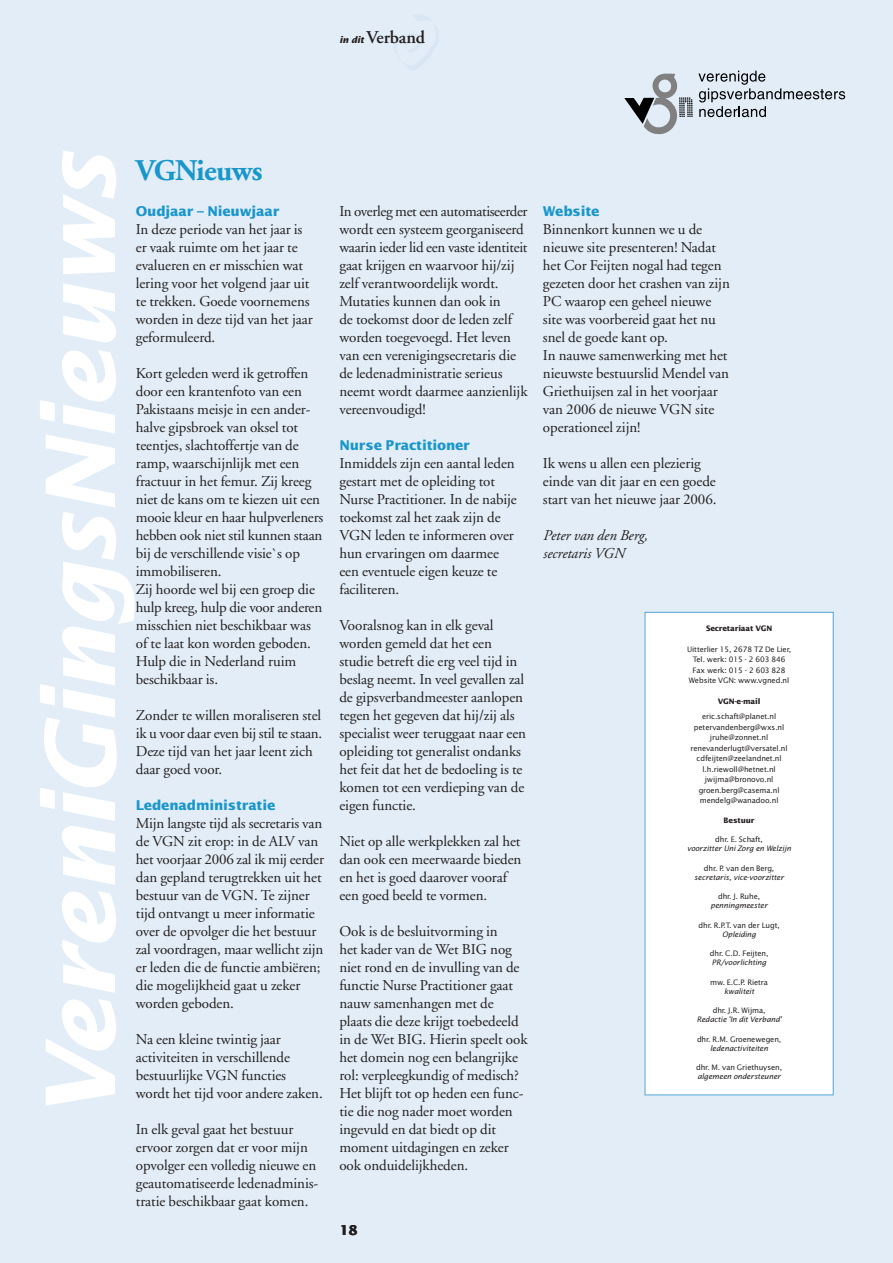
<style>
.page{position:relative;width:893px;height:1263px;background:#e2edf7}
.page>*{position:absolute;margin:0;border:0;box-sizing:border-box;transform-origin:0 0}
.t1{font:italic 700 96px "Lucida Sans";letter-spacing:-.01em;color:#fff}
.t2{font:700 30px "Adobe Garamond";letter-spacing:-.02em;color:#1996cc}
.t3{font:600 18px "Adobe Garamond";letter-spacing:-.005em;color:#241f1f}
.t4{font:15px/18px "Adobe Garamond";letter-spacing:-.005em;color:#241f1f}
.t5{font:italic 15px/18px "Adobe Garamond";letter-spacing:-.005em;color:#241f1f}
.t6{font:700 13.5px "Lucida Sans";letter-spacing:-.015em;color:#1996cc}
.t7{font:700 13.5px "Lucida Sans";color:#241f1f}
.t8{font:7.5px/10.5px "Lucida Sans";letter-spacing:-.015em;color:#241f1f;text-align:center}
.t9{font:italic 7.5px "Lucida Sans";letter-spacing:-.015em;color:#241f1f}
.t10{font:700 7.5px "Lucida Sans";letter-spacing:-.015em;color:#241f1f}
.s1{font-family:"Lucida Sans";font-weight:700;font-style:italic;font-size:9px}
</style>
<div class="page">
<svg style="left:624px;top:71px;width:221px;height:64px"></svg>
<div style="left:645px;top:613px;width:188px;height:482px;background:#fff"></div>
<p class="t3" style="left:339px;top:30px;width:87px"><span class="s1">in dit</span> Verband</p>
<h1 class="t1" style="left:41px;top:1122px;width:973px;rotate:-90deg">VereniGingsNieuws</h1>
<h2 class="t2" style="left:136px;top:159px;width:128px">VGNieuws</h2>
<p class="t6" style="left:136px;top:206px;width:145px">Oudjaar – Nieuwjaar</p>
<p class="t4" style="left:136px;top:222px;width:178px">In deze periode van het jaar is er vaak ruimte om het jaar te evalueren en er misschien wat lering voor het volgend jaar uit te trekken. Goede voornemens worden in deze tijd van het jaar geformuleerd.</p>
<p class="t4" style="left:136px;top:366px;width:189px">Kort geleden werd ik getroffen door een krantenfoto van een<br>Pakistaans meisje in een ander&shy;halve gipsbroek van oksel tot teentjes, slachtoffertje van de ramp, waarschijnlijk met een fractuur in het femur. Zij kreeg niet de kans om te kiezen uit een mooie kleur en haar hulpverleners hebben ook niet stil kunnen staan bij de verschillende visie`s op immobiliseren.<br>Zij hoorde wel bij een groep die hulp kreeg, hulp die voor anderen misschien niet beschikbaar was of te laat kon worden geboden.<br>Hulp die in Nederland ruim beschikbaar is.</p>
<p class="t4" style="left:136px;top:708px;width:188px">Zonder te willen moraliseren stel ik u voor daar even bij stil te staan.<br>Deze tijd van het jaar leent zich daar goed voor.</p>
<p class="t6" style="left:136px;top:800px;width:141px">Ledenadministratie</p>
<p class="t4" style="left:136px;top:816px;width:190px">Mijn langste tijd als secretaris van de VGN zit erop: in de ALV van het voorjaar 2006 zal ik mij eerder dan gepland terugtrekken uit het bestuur van de VGN. Te zijner tijd ontvangt u meer informatie over de opvolger die het bestuur zal voordragen, maar wellicht zijn er leden die de functie ambiëren; die mogelijkheid gaat u zeker worden geboden.</p>
<p class="t4" style="left:136px;top:1032px;width:188px">Na een kleine twintig jaar activiteiten in verschillende bestuurlijke VGN functies wordt het tijd voor andere zaken.</p>
<p class="t4" style="left:136px;top:1122px;width:184px">In elk geval gaat het bestuur ervoor zorgen dat er voor mijn opvolger een volledig nieuwe en geautomatiseerde ledenadminis&shy;tratie beschikbaar gaat komen.</p>
<p class="t4" style="left:339px;top:204px;width:190px">In overleg met een automatiseerder wordt een systeem georganiseerd waarin ieder lid een vaste identiteit gaat krijgen en waarvoor hij/zij zelf verantwoordelijk wordt.<br>Mutaties kunnen dan ook in<br>de toekomst door de leden zelf worden toegevoegd. Het leven van een verenigingsecretaris die de ledenadministratie serieus neemt wordt daarmee aanzienlijk vereenvoudigd!</p>
<p class="t6" style="left:339px;top:440px;width:132px">Nurse Practitioner</p>
<p class="t4" style="left:339px;top:456px;width:179px">Inmiddels zijn een aantal leden gestart met de opleiding tot<br>Nurse Practitioner. In de nabije toekomst zal het zaak zijn de<br>VGN leden te informeren over hun ervaringen om daarmee een eventuele eigen keuze te faciliteren.</p>
<p class="t4" style="left:339px;top:618px;width:188px">Vooralsnog kan in elk geval worden gemeld dat het een studie betreft die erg veel tijd in beslag neemt. In veel gevallen zal de gipsverbandmeester aanlopen tegen het gegeven dat hij/zij als specialist weer teruggaat naar een opleiding tot generalist ondanks het feit dat het de bedoeling is te komen tot een verdieping van de eigen functie.</p>
<p class="t4" style="left:339px;top:834px;width:184px">Niet op alle werkplekken zal het dan ook een meerwaarde bieden en het is goed daarover vooraf een goed beeld te vormen.</p>
<p class="t4" style="left:339px;top:924px;width:190px">Ook is de besluitvorming in<br>het kader van de Wet BIG nog niet rond en de invulling van de functie Nurse Practitioner gaat nauw samenhangen met de plaats die deze krijgt toebedeeld in de Wet BIG. Hierin speelt ook het domein nog een belangrijke rol: verpleegkundig of medisch?<br>Het blijft tot op heden een func&shy;tie die nog nader moet worden ingevuld en dat biedt op dit moment uitdagingen en zeker ook onduidelijkheden.</p>
<p class="t6" style="left:543px;top:206px;width:58px">Website</p>
<p class="t4" style="left:543px;top:222px;width:188px">Binnenkort kunnen we u de nieuwe site presenteren! Nadat het Cor Feijten nogal had tegen gezeten door het crashen van zijn<br>PC waarop een geheel nieuwe site was voorbereid gaat het nu snel de goede kant op.<br>In nauwe samenwerking met het nieuwste bestuurslid Mendel van<br>Griethuijsen zal in het voorjaar van 2006 de nieuwe VGN site operationeel zijn!</p>
<p class="t4" style="left:543px;top:456px;width:175px">Ik wens u allen een plezierig einde van dit jaar en een goede start van het nieuwe jaar 2006.</p>
<p class="t5" style="left:543px;top:528px;width:106px">Peter van den Berg, secretaris VGN</p>
<p class="t10" style="left:706px;top:625px;width:68px">Secretariaat VGN</p>
<p class="t8" style="left:687px;top:644px;width:106px">Uitterlier 15, 2678 TZ De Lier,<br>Tel. werk: 015 - 2 603 846<br>Fax werk: 015 - 2 603 828<br>Website VGN: www.vgned.nl</p>
<p class="t10" style="left:718px;top:699px;width:44px">VGN-e-mail</p>
<p class="t8" style="left:690px;top:712px;width:99px">eric.schaft@planet.nl petervandenberg@wxs.nl jruhe@zonnet.nl renevanderlugt@versatel.nl cdfeijten@zeelandnet.nl l.h.riewoll@hetnet.nl jwijma@bronovo.nl groen.berg@casema.nl mendelg@wanadoo.nl</p>
<p class="t10" style="left:724px;top:817px;width:33px">Bestuur</p>
<p class="t8" style="left:715px;top:835px;width:49px">dhr. E. Schaft,</p>
<p class="t9" style="left:687px;top:846px;width:106px">voorzitter Uni Zorg en Welzijn</p>
<p class="t8" style="left:704px;top:863px;width:72px">dhr. P. van den Berg,</p>
<p class="t9" style="left:694px;top:874px;width:91px">secretaris, vice-voorzitter</p>
<p class="t8" style="left:718px;top:892px;width:44px">dhr. J. Ruhe,</p>
<p class="t9" style="left:711px;top:903px;width:58px">penningmeester</p>
<p class="t8" style="left:698px;top:920px;width:83px">dhr. R.P.T. van der Lugt,</p>
<p class="t9" style="left:722px;top:931px;width:35px">Opleiding</p>
<p class="t8" style="left:710px;top:949px;width:60px">dhr. C.D. Feijten,</p>
<p class="t9" style="left:712px;top:960px;width:56px">PR/voorlichting</p>
<p class="t8" style="left:710px;top:977px;width:59px">mw. E.C.P. Rietra</p>
<p class="t9" style="left:724px;top:988px;width:32px">kwaliteit</p>
<p class="t8" style="left:713px;top:1006px;width:54px">dhr. J.R. Wijma,</p>
<p class="t9" style="left:697px;top:1017px;width:86px">Redactie 'In dit Verband'</p>
<p class="t8" style="left:697px;top:1034px;width:86px">dhr. R.M. Groenewegen,</p>
<p class="t9" style="left:710px;top:1045px;width:59px">ledenactiviteiten</p>
<p class="t8" style="left:696px;top:1063px;width:87px">dhr. M. van Griethuysen,</p>
<p class="t9" style="left:697px;top:1074px;width:85px">algemeen ondersteuner</p>
<p class="t7" style="left:339px;top:1225px;width:20px">18</p>
</div>
